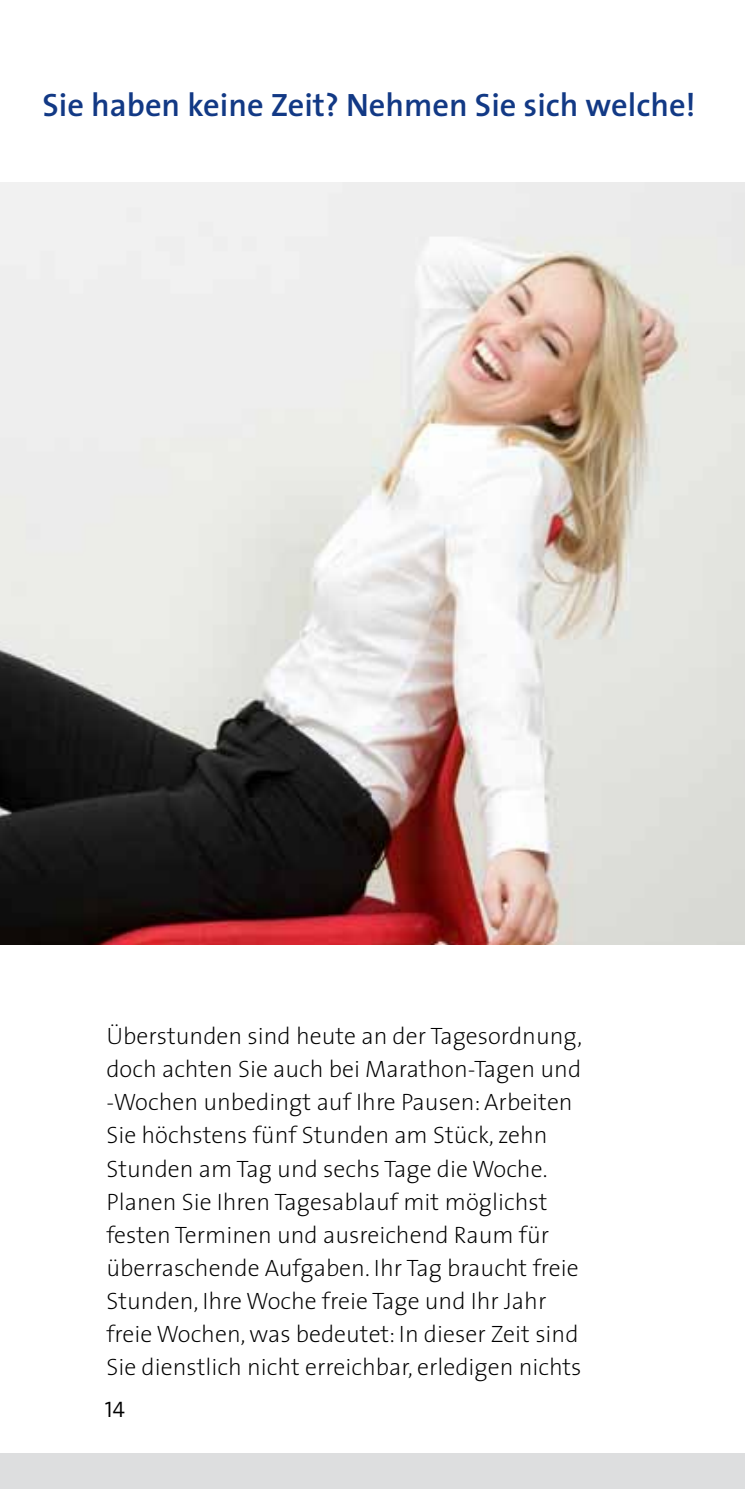
<style>
.page{position:relative;width:745px;height:1489px;background:#fff}
.page>*{position:absolute;margin:0;border:0;box-sizing:border-box;transform-origin:0 0}
.t1{font:600 32.5px "The Sans";color:#123985}
.t2{font:200 23.75px/33.2px "The Sans";color:#000}
.t3{font:22.5px "The Sans Semi Light Caps";color:#000}
</style>
<div class="page">
<div style="left:0;top:1453px;width:744px;height:35px;background:#dddedf"></div>
<img style="left:0;top:182px;width:744px;height:762px">
<h1 class="t1" style="left:43px;top:78px;width:654px">Sie haben keine Zeit? Nehmen Sie sich welche!</h1>
<p class="t2" style="left:106px;top:1018px;width:477px">Überstunden sind heute an der Tagesordnung, doch achten Sie auch bei Marathon-Tagen und -Wochen unbedingt auf Ihre Pausen: Arbeiten Sie höchstens fünf Stunden am Stück, zehn Stunden am Tag und sechs Tage die Woche.<br>Planen Sie Ihren Tagesablauf mit möglichst festen Terminen und ausreichend Raum für überraschende Aufgaben. Ihr Tag braucht freie Stunden, Ihre Woche freie Tage und Ihr Jahr freie Wochen, was bedeutet: In dieser Zeit sind Sie dienstlich nicht erreichbar, erledigen nichts</p>
<p class="t3" style="left:105px;top:1390px;width:22px">14</p>
</div>
